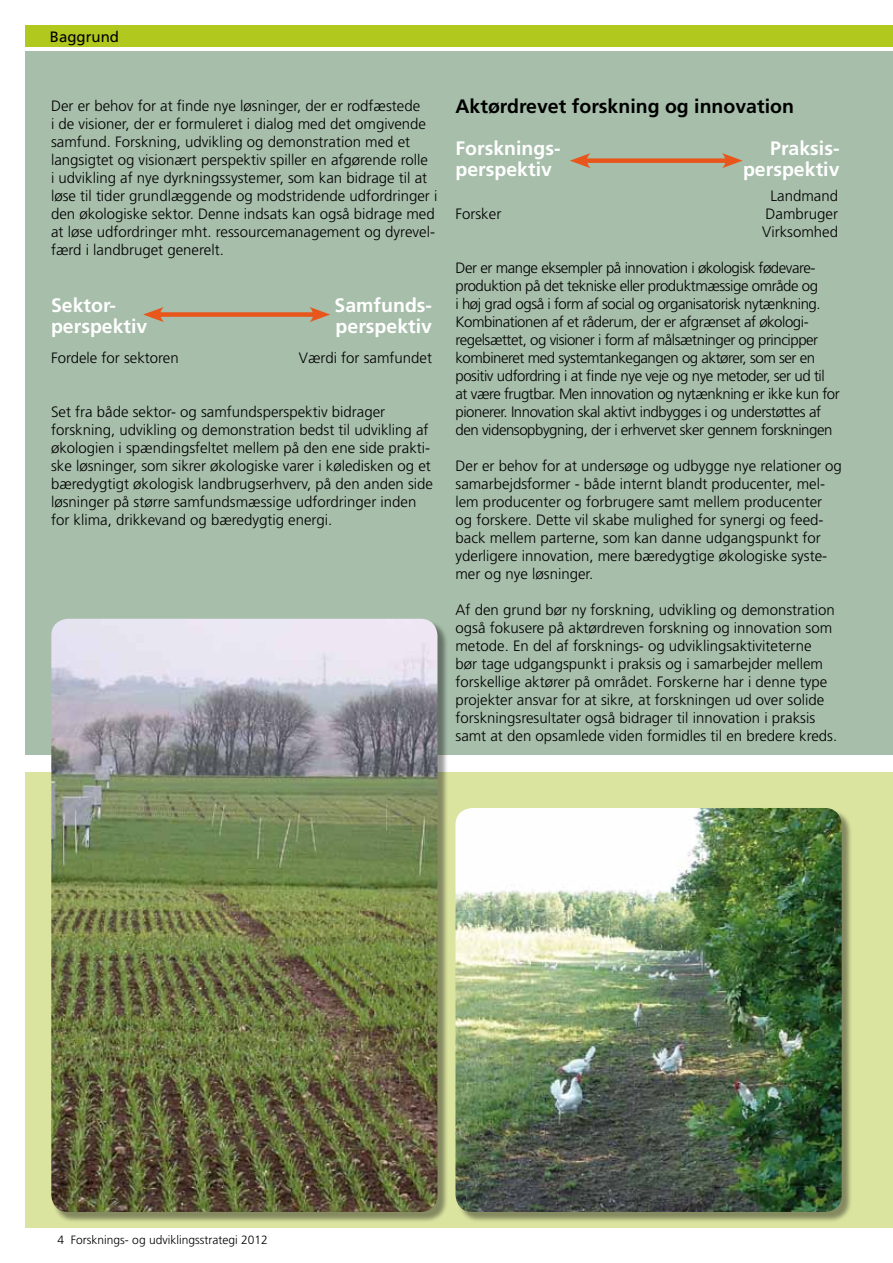
<style>
.page{position:relative;width:893px;height:1263px;background:#fff}
.page>*{position:absolute;margin:0;border:0;box-sizing:border-box;transform-origin:0 0}
.t1{font:700 19.5px "Frutiger";color:#fff}
.t2{font:700 19.5px "Frutiger";color:#000}
.t3{font:300 15px/18px "Frutiger";color:#000}
.t4{font:300 15px/18px "Frutiger";letter-spacing:-.03em;color:#000}
.t5{font:15px "Frutiger";color:#000}
.t6{font:300 12px "Frutiger";color:#000}
</style>
<div class="page">
<div style="left:26px;top:51px;width:867px;height:703px;background:#a7beaa"></div>
<div style="left:26px;top:26px;width:867px;height:21px;background:#b1c91f"></div>
<div style="left:26px;top:772px;width:867px;height:455px;background:#dbe49f"></div>
<div style="left:156px;top:312px;width:162px;height:5px;background:#e8561c"></div>
<svg style="left:143px;top:307px;width:21px;height:15px"></svg>
<svg style="left:309px;top:307px;width:21px;height:15px"></svg>
<div style="left:582px;top:158px;width:148px;height:5px;background:#e8561c"></div>
<svg style="left:570px;top:153px;width:21px;height:15px"></svg>
<svg style="left:722px;top:153px;width:21px;height:15px"></svg>
<div style="left:53px;top:620px;width:395px;height:603px;background:#000;opacity:.4"></div>
<img style="left:51px;top:619px;width:386px;height:593px">
<div style="left:457px;top:809px;width:395px;height:413px;background:#000;opacity:.4"></div>
<img style="left:455px;top:808px;width:387px;height:404px">
<p class="t5" style="left:50px;top:28px;width:71px">Baggrund</p>
<p class="t3" style="left:51px;top:96px;width:388px">Der er behov for at finde nye løsninger, der er rodfæstede<br>i de visioner, der er formuleret i dialog med det omgivende samfund. Forskning, udvikling og demonstration med et langsigtet og visionært perspektiv spiller en afgørende rolle<br>i udvikling af nye dyrkningssystemer, som kan bidrage til at løse til tider grundlæggende og modstridende udfordringer i den økologiske sektor. Denne indsats kan også bidrage med at løse udfordringer mht. ressourcemanagement og dyrevel&shy;færd i landbruget generelt.</p>
<h1 class="t1" style="left:51px;top:293px;width:67px">Sektor-</h1>
<h1 class="t1" style="left:335px;top:293px;width:99px">Samfunds-</h1>
<h1 class="t1" style="left:51px;top:314px;width:98px">perspektiv</h1>
<h1 class="t1" style="left:336px;top:314px;width:98px">perspektiv</h1>
<p class="t3" style="left:51px;top:348px;width:129px">Fordele for sektoren</p>
<p class="t3" style="left:299px;top:348px;width:135px">Værdi for samfundet</p>
<p class="t3" style="left:51px;top:402px;width:384px">Set fra både sektor- og samfundsperspektiv bidrager forskning, udvikling og demonstration bedst til udvikling af økologien i spændingsfeltet mellem på den ene side prakti&shy;ske løsninger, som sikrer økologiske varer i køledisken og et bæredygtigt økologisk landbrugserhverv, på den anden side løsninger på større samfundsmæssige udfordringer inden for klima, drikkevand og bæredygtig energi.</p>
<h1 class="t2" style="left:455px;top:95px;width:340px">Aktørdrevet forskning og innovation</h1>
<h1 class="t1" style="left:455px;top:137px;width:107px">Forsknings-</h1>
<h1 class="t1" style="left:770px;top:137px;width:71px">Praksis-</h1>
<h1 class="t1" style="left:455px;top:158px;width:98px">perspektiv</h1>
<h1 class="t1" style="left:743px;top:158px;width:98px">perspektiv</h1>
<p class="t3" style="left:770px;top:186px;width:69px">Landmand</p>
<p class="t3" style="left:455px;top:204px;width:47px">Forsker</p>
<p class="t3" style="left:762px;top:204px;width:77px">Dambruger<br>Virksomhed</p>
<p class="t4" style="left:455px;top:258px;width:386px">Der er mange eksempler på innovation i økologisk fødevare&shy;produktion på det tekniske eller produktmæssige område og<br>i høj grad også i form af social og organisatorisk nytænkning.<br>Kombinationen af et råderum, der er afgrænset af økologi&shy;regelsættet, og visioner i form af målsætninger og principper kombineret med systemtankegangen og aktører, som ser en positiv udfordring i at finde nye veje og nye metoder, ser ud til at være frugtbar. Men innovation og nytænkning er ikke kun for pionerer. Innovation skal aktivt indbygges i og understøttes af den vidensopbygning, der i erhvervet sker gennem forskningen</p>
<p class="t3" style="left:455px;top:456px;width:388px">Der er behov for at undersøge og udbygge nye relationer og samarbejdsformer - både internt blandt producenter, mel&shy;lem producenter og forbrugere samt mellem producenter og forskere. Dette vil skabe mulighed for synergi og feed&shy;back mellem parterne, som kan danne udgangspunkt for yderligere innovation, mere bæredygtige økologiske syste&shy;mer og nye løsninger.</p>
<p class="t3" style="left:455px;top:600px;width:383px">Af den grund bør ny forskning, udvikling og demonstration også fokusere på aktørdreven forskning og innovation som metode. En del af forsknings- og udviklingsaktiviteterne<br>bør tage udgangspunkt i praksis og i samarbejder mellem forskellige aktører på området. Forskerne har i denne type projekter ansvar for at sikre, at forskningen ud over solide forskningsresultater også bidrager til innovation i praksis samt at den opsamlede viden formidles til en bredere kreds.</p>
<p class="t6" style="left:58px;top:1233px;width:212px">4 Forsknings- og udviklingsstrategi 2012</p>
</div>
